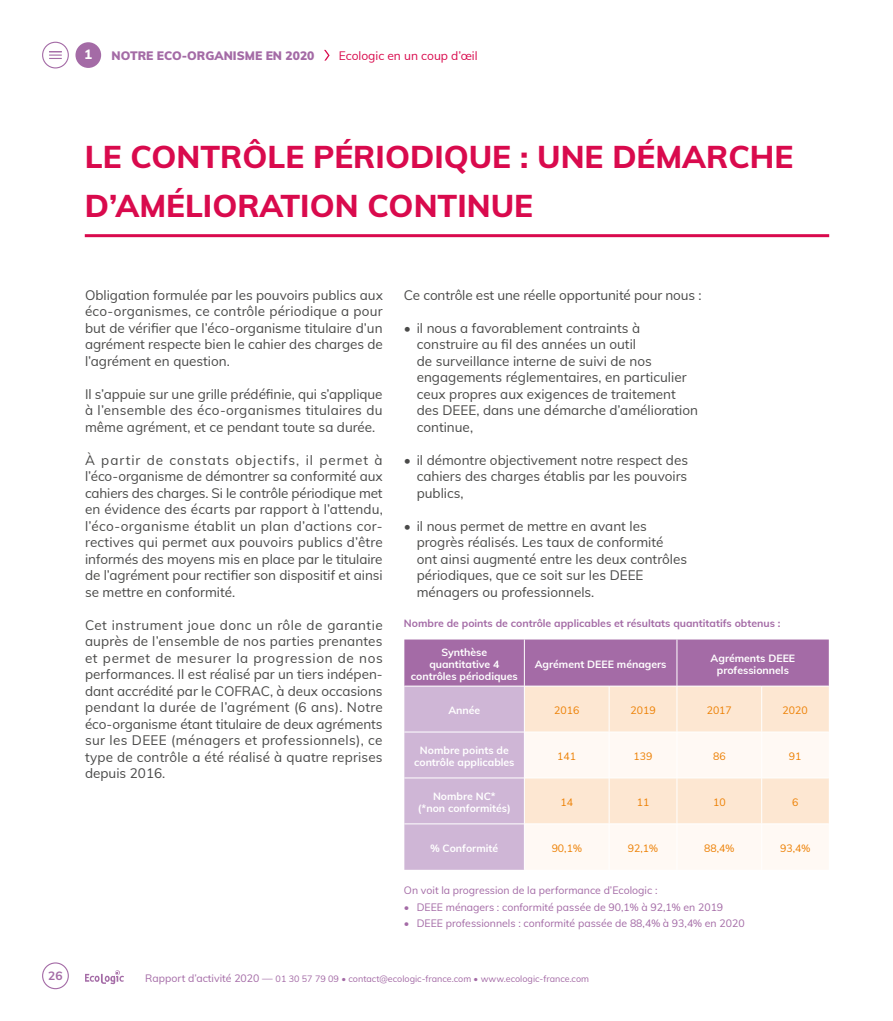
<style>
.page{position:relative;width:893px;height:1021px;background:#fff}
.page>*{position:absolute;margin:0;border:0;box-sizing:border-box;transform-origin:0 0}
.t1{font:800 31.5px/49.5px "Muli";color:#d90a4d}
.t2{font:13.5px/16.5px "Muli";color:#4a4a49;text-align:justify}
.t3{font:800 13.5px "Muli";color:#fff}
.t4{font:900 12px "Muli";color:#a46ba6}
.t5{font:12px "Muli";color:#d90a4d}
.t6{font:700 12px "Muli";color:#a46ba6}
.t7{font:700 10.5px/12px "Muli";color:#fff;text-align:center}
.t8{font:10.5px "Muli";color:#a46ba6}
.t9{font:700 10.5px "Muli";color:#a46ba6}
.t10{font:10.5px "Muli";color:#ed8003}
.t11{font:9px "Muli";color:#a46ba6}
.s1{font-size:10.5px}
</style>
<div class="page">
<div style="left:42px;top:42px;width:27px;height:26px;border:1px solid #a46ba6;border-radius:50%"></div>
<div style="left:75px;top:42px;width:26px;height:26px;background:#a46ba6;border-radius:50%"></div>
<svg style="left:85px;top:970px;width:39px;height:14px"></svg>
<div style="left:42px;top:962px;width:27px;height:27px;border:1px solid #a46ba6;border-radius:50%"></div>
<svg style="left:324px;top:50px;width:6px;height:11px"></svg>
<svg style="left:49px;top:51px;width:13px;height:8px"></svg>
<hr style="left:85px;top:234px;width:744px;height:3px;background:#d90a4d">
<svg style="left:404px;top:639px;width:425px;height:230px;background:#bb94c0"></svg>
<div style="left:525px;top:687px;width:304px;height:44px;background:#fde7d2"></div>
<svg style="left:525px;top:732px;width:304px;height:137px;fill:#fff9f4"></svg>
<hr style="left:524px;top:639px;width:1px;height:47px;background:#fff">
<hr style="left:677px;top:639px;width:1px;height:47px;background:#fff">
<hr style="left:404px;top:686px;width:120px;height:1px;background:#fff">
<hr style="left:524px;top:686px;width:85px;height:1px;background:#fff">
<hr style="left:524px;top:686px;width:1px;height:45px;background:#fff">
<hr style="left:609px;top:686px;width:68px;height:1px;background:#fff">
<hr style="left:609px;top:686px;width:1px;height:45px;background:#fff">
<hr style="left:677px;top:686px;width:85px;height:1px;background:#fff">
<hr style="left:677px;top:686px;width:1px;height:45px;background:#fff">
<hr style="left:762px;top:686px;width:67px;height:1px;background:#fff">
<hr style="left:761px;top:686px;width:1px;height:45px;background:#fff">
<hr style="left:404px;top:731px;width:120px;height:1px;background:#fff">
<hr style="left:524px;top:731px;width:85px;height:1px;background:#fff">
<hr style="left:524px;top:732px;width:1px;height:45px;background:#fff">
<hr style="left:609px;top:731px;width:68px;height:1px;background:#fff">
<hr style="left:609px;top:732px;width:1px;height:45px;background:#fff">
<hr style="left:677px;top:731px;width:85px;height:1px;background:#fff">
<hr style="left:677px;top:732px;width:1px;height:45px;background:#fff">
<hr style="left:762px;top:731px;width:67px;height:1px;background:#fff">
<hr style="left:761px;top:732px;width:1px;height:45px;background:#fff">
<hr style="left:404px;top:777px;width:120px;height:1px;background:#fff">
<hr style="left:524px;top:777px;width:85px;height:1px;background:#fff">
<hr style="left:524px;top:778px;width:1px;height:45px;background:#fff">
<hr style="left:609px;top:777px;width:68px;height:1px;background:#fff">
<hr style="left:609px;top:778px;width:1px;height:45px;background:#fff">
<hr style="left:677px;top:777px;width:85px;height:1px;background:#fff">
<hr style="left:677px;top:778px;width:1px;height:45px;background:#fff">
<hr style="left:762px;top:777px;width:67px;height:1px;background:#fff">
<hr style="left:761px;top:778px;width:1px;height:45px;background:#fff">
<hr style="left:404px;top:823px;width:120px;height:1px;background:#fff">
<hr style="left:524px;top:823px;width:85px;height:1px;background:#fff">
<hr style="left:524px;top:824px;width:1px;height:45px;background:#fff">
<hr style="left:609px;top:823px;width:68px;height:1px;background:#fff">
<hr style="left:609px;top:824px;width:1px;height:45px;background:#fff">
<hr style="left:677px;top:823px;width:85px;height:1px;background:#fff">
<hr style="left:677px;top:824px;width:1px;height:45px;background:#fff">
<hr style="left:762px;top:823px;width:67px;height:1px;background:#fff">
<hr style="left:761px;top:824px;width:1px;height:45px;background:#fff">
<p class="t3" style="left:84px;top:44px;width:10px">1</p>
<p class="t4" style="left:112px;top:47px;width:204px">NOTRE ECO-ORGANISME EN 2020</p>
<p class="t5" style="left:339px;top:47px;width:140px">Ecologic en un coup d’œil</p>
<h1 class="t1" style="left:85px;top:130px;width:710px">LE CONTRÔLE PÉRIODIQUE : UNE DÉMARCHE<br>D’AMÉLIORATION CONTINUE</h1>
<p class="t2" style="left:85px;top:286px;width:299px">Obligation formulée par les pouvoirs publics aux éco-organismes, ce contrôle périodique a pour but de vérifier que l’éco-organisme titulaire d’un agrément respecte bien le cahier des charges de l’agrément en question.</p>
<p class="t2" style="left:85px;top:385px;width:299px">Il s’appuie sur une grille prédéfinie, qui s’applique à l’ensemble des éco-organismes titulaires du même agrément, et ce pendant toute sa durée.</p>
<p class="t2" style="left:85px;top:451px;width:299px">À partir de constats objectifs, il permet à l’éco-organisme de démontrer sa conformité aux cahiers des charges. Si le contrôle périodique met en évidence des écarts par rapport à l’attendu, l’éco-organisme établit un plan d’actions cor&shy;rectives qui permet aux pouvoirs publics d’être informés des moyens mis en place par le titulaire de l’agrément pour rectifier son dispositif et ainsi se mettre en conformité.</p>
<p class="t2" style="left:85px;top:616px;width:299px">Cet instrument joue donc un rôle de garantie auprès de l’ensemble de nos parties prenantes et permet de mesurer la progression de nos performances. Il est réalisé par un tiers indépen&shy;dant accrédité par le COFRAC, à deux occasions pendant la durée de l’agrément (6 ans). Notre éco-organisme étant titulaire de deux agréments sur les DEEE (ménagers et professionnels), ce type de contrôle a été réalisé à quatre reprises depuis 2016.</p>
<p class="t2" style="left:404px;top:286px;width:299px">Ce contrôle est une réelle opportunité pour nous :</p>
<p class="t2" style="left:417px;top:319px;width:283px;text-align:left;text-indent:-13px">• il nous a favorablement contraints à construire au fil des années un outil<br>de surveillance interne de suivi de nos engagements réglementaires, en particulier ceux propres aux exigences de traitement des DEEE, dans une démarche d’amélioration continue,</p>
<p class="t2" style="left:417px;top:451px;width:273px;text-indent:-13px">• il démontre objectivement notre respect des cahiers des charges établis par les pouvoirs publics,</p>
<p class="t2" style="left:417px;top:517px;width:272px;text-align:left;text-indent:-13px">• il nous permet de mettre en avant les progrès réalisés. Les taux de conformité ont ainsi augmenté entre les deux contrôles périodiques, que ce soit sur les DEEE ménagers ou professionnels.</p>
<p class="t9" style="left:404px;top:615px;width:378px">Nombre de points de contrôle applicables et résultats quantitatifs obtenus :</p>
<p class="t7" style="left:411px;top:645px;width:108px">Synthèse quantitative 4 contrôles périodiques</p>
<p class="t7" style="left:535px;top:657px;width:133px">Agrément DEEE ménagers</p>
<p class="t7" style="left:711px;top:651px;width:86px">Agréments DEEE professionnels</p>
<p class="t7" style="left:448px;top:704px;width:34px">Année</p>
<p class="t10" style="left:554px;top:703px;width:27px">2016</p>
<p class="t10" style="left:630px;top:703px;width:27px">2019</p>
<p class="t10" style="left:707px;top:703px;width:27px">2017</p>
<p class="t10" style="left:783px;top:703px;width:27px">2020</p>
<p class="t7" style="left:414px;top:744px;width:102px">Nombre points de contrôle applicables</p>
<p class="t10" style="left:557px;top:748px;width:20px">141</p>
<p class="t10" style="left:634px;top:748px;width:20px">139</p>
<p class="t10" style="left:713px;top:748px;width:14px">86</p>
<p class="t10" style="left:789px;top:748px;width:14px">91</p>
<p class="t7" style="left:418px;top:790px;width:95px">Nombre NC*<br>(*non conformités)</p>
<p class="t10" style="left:560px;top:794px;width:14px">14</p>
<p class="t10" style="left:637px;top:794px;width:14px">11</p>
<p class="t10" style="left:713px;top:794px;width:14px">10</p>
<p class="t10" style="left:792px;top:794px;width:8px">6</p>
<p class="t7" style="left:430px;top:841px;width:69px">% Conformité</p>
<p class="t10" style="left:552px;top:840px;width:32px">90,1%</p>
<p class="t10" style="left:628px;top:840px;width:32px">92,1%</p>
<p class="t10" style="left:704px;top:840px;width:32px">88,4%</p>
<p class="t10" style="left:780px;top:840px;width:32px">93,4%</p>
<p class="t8" style="left:404px;top:882px;width:255px">On voit la progression de la performance d’Ecologic :</p>
<p class="t8" style="left:404px;top:899px;width:321px">• DEEE ménagers : conformité passée de 90,1% à 92,1% en 2019</p>
<p class="t8" style="left:404px;top:915px;width:342px">• DEEE professionnels : conformité passée de 88,4% à 93,4% en 2020</p>
<p class="t6" style="left:48px;top:967px;width:16px">26</p>
<p class="t11" style="left:145px;top:971px;width:445px"><span class="s1">Rapport d’activité 2020 —</span> 01 30 57 79 09 • contact@ecologic-france.com • www.ecologic-france.com</p>
</div>
